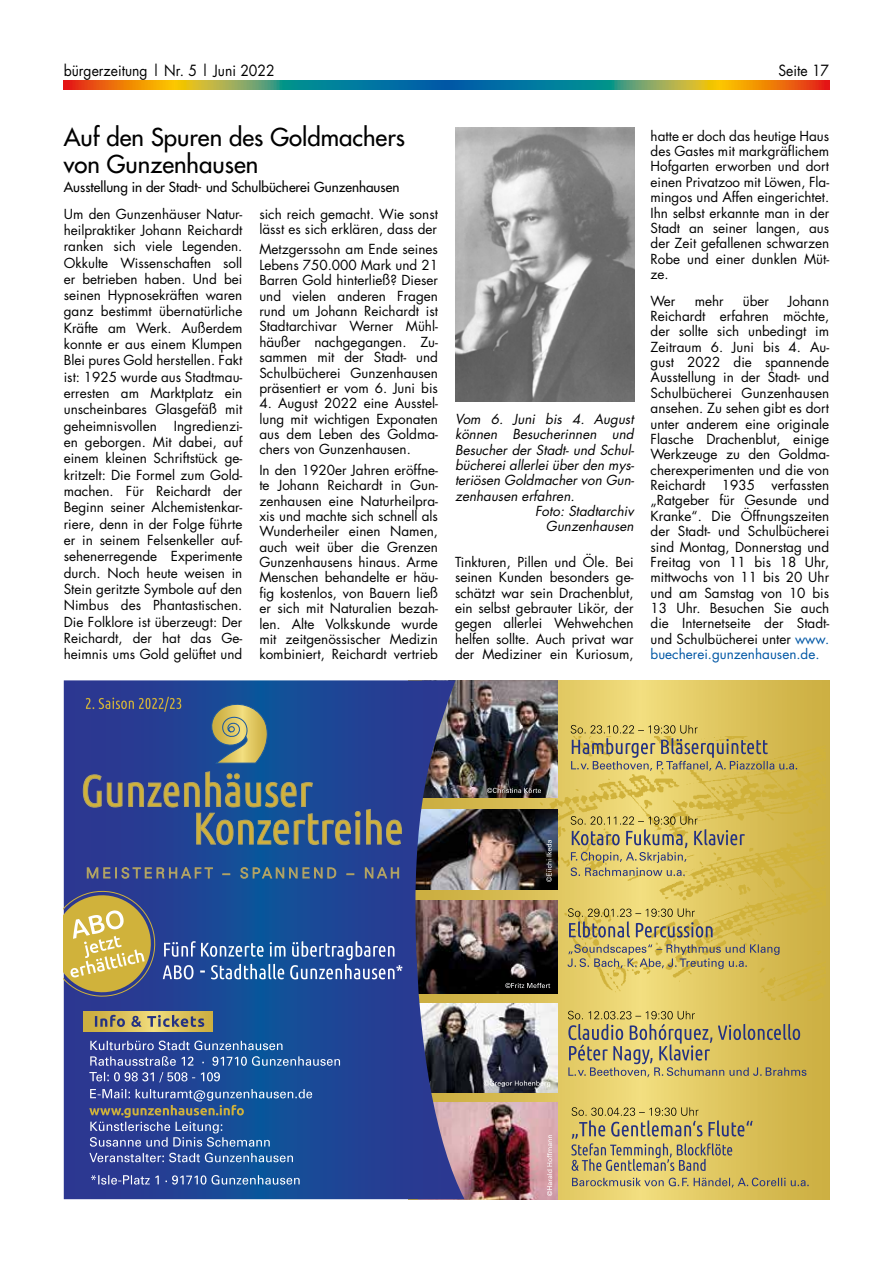
<style>
.page{position:relative;width:893px;height:1263px;background:#fff}
.page>*{position:absolute;margin:0;border:0;box-sizing:border-box;transform-origin:0 0}
.t1{font:24px/27px "Futura";color:#000}
.t2{font:15px "Futura";color:#000;scale:.93 1}
.t3{font:13.5px/15.5px "Futura";color:#000;text-align:justify}
.t4{font:italic 13.5px "Futura";color:#000}
.t5{font:13.5px "Futura";color:#000}
.s1{color:#0057a5}
</style>
<div class="page">
<svg style="left:64px;top:81px;width:382px;height:8px;background:#71865c"></svg>
<svg style="left:446px;top:81px;width:383px;height:8px;background:#71865d"></svg>
<img style="left:455px;top:128px;width:180px;height:274px">
<svg style="left:465px;top:680px;width:364px;height:519px;background:#dcc35d"></svg>
<img style="left:485px;top:736px;width:341px;height:265px">
<svg style="left:571px;top:725px;width:226px;height:46px;background:#c2b066"></svg>
<svg style="left:571px;top:816px;width:174px;height:60px;background:#c9b66a"></svg>
<svg style="left:567px;top:944px;width:213px;height:25px;background:#c4b268"></svg>
<svg style="left:568px;top:908px;width:145px;height:29px;background:#bdad69"></svg>
<svg style="left:568px;top:1011px;width:238px;height:66px;background:#c4b167"></svg>
<svg style="left:572px;top:1177px;width:237px;height:10px;background:#b8a86b"></svg>
<svg style="left:571px;top:1107px;width:182px;height:64px;background:#c2b26d"></svg>
<img style="left:465px;top:680px;width:93px;height:117px">
<img style="left:465px;top:810px;width:93px;height:79px">
<img style="left:465px;top:901px;width:93px;height:92px">
<img style="left:465px;top:1004px;width:93px;height:88px">
<img style="left:465px;top:1103px;width:93px;height:96px">
<svg style="left:64px;top:680px;width:401px;height:519px;background:#2e478a"></svg>
<svg style="left:83px;top:772px;width:319px;height:73px;background:#475c83"></svg>
<svg style="left:209px;top:700px;width:59px;height:64px;background:#8a9478"></svg>
<svg style="left:87px;top:867px;width:312px;height:11px;background:#4c6285"></svg>
<svg style="left:64px;top:886px;width:339px;height:115px;background:#4a658f"></svg>
<svg style="left:83px;top:1011px;width:130px;height:20px"></svg>
<svg style="left:89px;top:1153px;width:204px;height:9px;background:#5d79b2"></svg>
<svg style="left:89px;top:1089px;width:223px;height:58px;background:#3d5f9c"></svg>
<svg style="left:89px;top:1072px;width:131px;height:10px"></svg>
<svg style="left:90px;top:1056px;width:250px;height:10px;background:#5473af"></svg>
<svg style="left:90px;top:1040px;width:192px;height:10px;background:#5874b0"></svg>
<svg style="left:95px;top:1015px;width:109px;height:12px"></svg>
<svg style="left:86px;top:697px;width:95px;height:15px"></svg>
<svg style="left:91px;top:1175px;width:209px;height:9px;background:#5573af"></svg>
<svg style="left:547px;top:1135px;width:5px;height:61px"></svg>
<svg style="left:484px;top:1080px;width:66px;height:7px"></svg>
<svg style="left:505px;top:983px;width:45px;height:5px"></svg>
<svg style="left:546px;top:840px;width:6px;height:42px"></svg>
<svg style="left:487px;top:788px;width:54px;height:5px"></svg>
<p class="t2" style="left:64px;top:60px;width:228px">bürgerzeitung | Nr. 5 | Juni 2022</p>
<p class="t2" style="left:778px;top:60px;width:56px">Seite 17</p>
<h1 class="t1" style="left:64px;top:123px;width:343px">Auf den Spuren des Goldmachers von Gunzenhausen</h1>
<p class="t5" style="left:64px;top:178px;width:337px">Ausstellung in der Stadt- und Schulbücherei Gunzenhausen</p>
<p class="t3" style="left:64px;top:205px;width:180px;line-height:16.4px">Um den Gunzenhäuser Natur&shy;heilpraktiker Johann Reichardt ranken sich viele Legenden.<br>Okkulte Wissenschaften soll er betrieben haben. Und bei seinen Hypnosekräften waren ganz bestimmt übernatürliche Kräfte am Werk. Außerdem konnte er aus einem Klumpen Blei pures Gold herstellen. Fakt ist: 1925 wurde aus Stadtmau&shy;erresten am Marktplatz ein unscheinbares Glasgefäß mit geheimnisvollen</p>
<p class="t3" style="left:259px;top:206px;width:180px">sich reich gemacht. Wie sonst lässt es sich erklären, dass der</p>
<p class="t3" style="left:259px;top:242px;width:180px">Metzgerssohn am Ende seines Lebens 750.000 Mark und 21<br>Barren Gold hinterließ? Dieser und vielen anderen Fragen rund um Johann Reichardt ist Stadtarchivar Werner Mühl&shy;häußer nachgegangen. Zu&shy;sammen mit der Stadt- und Schulbücherei Gunzenhausen präsentiert er vom 6. Juni bis</p>
<p class="t3" style="left:259px;top:395px;width:180px">4. August 2022 eine Ausstel&shy;lung mit wichtigen Exponaten aus dem Leben des Goldma&shy;chers von Gunzenhausen.</p>
<p class="t3" style="left:259px;top:462px;width:180px">In den 1920er Jahren eröffne&shy;te Johann Reichardt in Gun&shy;zenhausen eine Naturheilpra&shy;xis und machte sich schnell als Wunderheiler einen Namen, auch weit über die Grenzen Gunzenhausens hinaus. Arme Menschen behandelte er häu&shy;fig kostenlos, von Bauern ließ er sich mit Naturalien bezah&shy;len. Alte Volkskunde wurde mit zeitgenössischer Medizin kombiniert, Reichardt vertrieb</p>
<p class="t3" style="left:64px;top:417px;width:180px;line-height:16.4px;text-indent:110px">Ingredienzi&shy;en geborgen. Mit dabei, auf einem kleinen Schriftstück ge&shy;kritzelt: Die Formel zum Gold&shy;machen. Für Reichardt der Beginn seiner Alchemistenkar&shy;riere, denn in der Folge führte er in seinem Felsenkeller auf&shy;sehenerregende Experimente durch. Noch heute weisen in Stein geritzte Symbole auf den Nimbus des Phantastischen.<br>Die Folklore ist überzeugt: Der Reichardt, der hat das Ge&shy;heimnis ums Gold gelüftet und</p>
<p class="t4" style="left:455px;top:409px;width:180px">Vom 6. Juni bis 4. August</p>
<p class="t4" style="left:455px;top:425px;width:180px">können Besucherinnen und</p>
<p class="t4" style="left:455px;top:440px;width:181px">Besucher der Stadt- und Schul-</p>
<p class="t4" style="left:455px;top:456px;width:181px">bücherei allerlei über den mys-</p>
<p class="t4" style="left:455px;top:471px;width:181px">teriösen Goldmacher von Gun-</p>
<p class="t4" style="left:455px;top:486px;width:121px">zenhausen erfahren.</p>
<p class="t4" style="left:535px;top:502px;width:100px">Foto: Stadtarchiv</p>
<p class="t4" style="left:546px;top:517px;width:89px">Gunzenhausen</p>
<p class="t3" style="left:455px;top:554px;width:180px">Tinkturen, Pillen und Öle. Bei seinen Kunden besonders ge&shy;schätzt war sein Drachenblut, ein selbst gebrauter Likör, der gegen allerlei Wehwehchen helfen sollte. Auch privat war der Mediziner ein Kuriosum,</p>
<p class="t3" style="left:651px;top:128px;width:180px">hatte er doch das heutige Haus des Gastes mit markgräflichem Hofgarten erworben und dort einen Privatzoo mit Löwen, Fla&shy;mingos und Affen eingerichtet.<br>Ihn selbst erkannte man in der Stadt an seiner langen, aus der Zeit gefallenen schwarzen Robe und einer dunklen Müt&shy;ze.</p>
<p class="t3" style="left:651px;top:293px;width:26px">Wer</p>
<p class="t3" style="left:695px;top:293px;width:31px">mehr</p>
<p class="t3" style="left:743px;top:293px;width:28px">über</p>
<p class="t3" style="left:651px;top:293px;width:180px;text-indent:138px">Johann Reichardt erfahren möchte, der sollte sich unbedingt im Zeitraum 6. Juni bis 4. Au&shy;gust 2022 die spannende Ausstellung in der Stadt- und Schulbücherei Gunzenhausen ansehen. Zu sehen gibt es dort unter anderem eine originale Flasche Drachenblut, einige Werkzeuge zu den Goldma&shy;cherexperimenten und die von Reichardt 1935 verfassten „Ratgeber für Gesunde und Kranke“. Die Öffnungszeiten der Stadt- und Schulbücherei sind Montag, Donnerstag und Freitag von 11 bis 18 Uhr, mittwochs von 11 bis 20 Uhr und am Samstag von 10 bis 13 Uhr. Besuchen Sie auch die Internetseite der Stadt&shy;und Schulbücherei unter <span class="s1">www. buecherei.gunzenhausen.de.</span></p>
</div>
